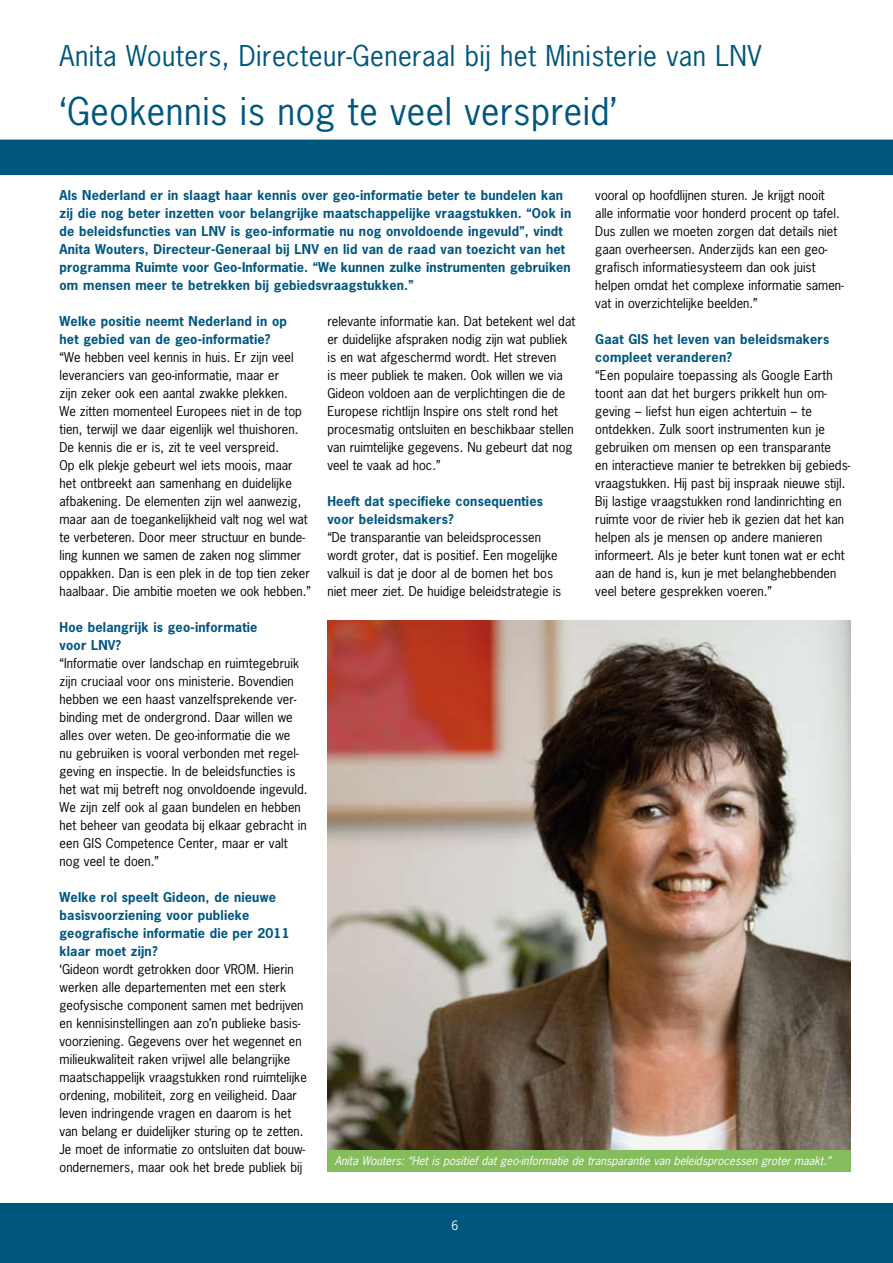
<style>
.page{position:relative;width:893px;height:1263px;background:#fff}
.page>*{position:absolute;margin:0;border:0;box-sizing:border-box;transform-origin:0 0}
.t1{font:36px "News Gothic Std";letter-spacing:.015em;color:#00577e}
.t2{font:27px "News Gothic Std";letter-spacing:.015em;color:#00577e}
.t3{font:12.75px/18px "News Gothic Std";color:#000}
.t4{font:700 12.75px/18px "News Gothic Std";letter-spacing:.015em;color:#00577e}
.t5{font:italic 11.25px "News Gothic Std";color:#fff}
</style>
<div class="page">
<div style="left:0;top:1203px;width:893px;height:60px;background:#00577e"></div>
<img style="left:327px;top:621px;width:523px;height:529px">
<div style="left:327px;top:1150px;width:523px;height:22px;background:#86bd5c"></div>
<div style="left:0;top:140px;width:893px;height:34px;background:#00577e"></div>
<h2 class="t2" style="left:60px;top:39px;width:704px">Anita Wouters, Directeur-Generaal bij het Ministerie van LNV</h2>
<h1 class="t1" style="left:60px;top:88px;width:559px">‘Geokennis is nog te veel verspreid’</h1>
<p class="t3" style="left:595px;top:186px;width:250px">vooral op hoofdlijnen sturen. Je krijgt nooit alle informatie voor honderd procent op tafel.<br>Dus zullen we moeten zorgen dat details niet gaan overheersen. Anderzijds kan een geo&shy;grafisch informatiesysteem dan ook juist helpen omdat het complexe informatie samen&shy;vat in overzichtelijke beelden.”</p>
<p class="t4" style="left:595px;top:330px;width:235px">Gaat GIS het leven van beleidsmakers compleet veranderen?</p>
<p class="t3" style="left:595px;top:366px;width:257px">“Een populaire toepassing als Google Earth toont aan dat het burgers prikkelt hun om&shy;geving – liefst hun eigen achtertuin – te ontdekken. Zulk soort instrumenten kun je gebruiken om mensen op een transparante<br>en interactieve manier te betrekken bij gebieds&shy;vraagstukken. Hij past bij inspraak nieuwe stijl.<br>Bij lastige vraagstukken rond landinrichting en ruimte voor de rivier heb ik gezien dat het kan helpen als je mensen op andere manieren informeert. Als je beter kunt tonen wat er echt aan de hand is, kun je met belanghebbenden veel betere gesprekken voeren.”</p>
<p class="t4" style="left:60px;top:186px;width:513px">Als Nederland er in slaagt haar kennis over geo-informatie beter te bundelen kan zij die nog beter inzetten voor belangrijke maatschappelijke vraagstukken. “Ook in de beleidsfuncties van LNV is geo-informatie nu nog onvoldoende ingevuld”, vindt Anita Wouters, Directeur-Generaal bij LNV en lid van de raad van toezicht van het programma Ruimte voor Geo-Informatie. “We kunnen zulke instrumenten gebruiken om mensen meer te betrekken bij gebiedsvraagstukken.”</p>
<p class="t3" style="left:327px;top:312px;width:249px">relevante informatie kan. Dat betekent wel dat er duidelijke afspraken nodig zijn wat publiek is en wat afgeschermd wordt. Het streven<br>is meer publiek te maken. Ook willen we via Gideon voldoen aan de verplichtingen die de Europese richtlijn Inspire ons stelt rond het procesmatig ontsluiten en beschikbaar stellen van ruimtelijke gegevens. Nu gebeurt dat nog veel te vaak ad hoc.”</p>
<p class="t4" style="left:327px;top:492px;width:217px">Heeft dat specifieke consequenties voor beleidsmakers?</p>
<p class="t3" style="left:327px;top:528px;width:235px">“De transparantie van beleidsprocessen wordt groter, dat is positief. Een mogelijke valkuil is dat je door al de bomen het bos niet meer ziet. De huidige beleidstrategie is</p>
<p class="t4" style="left:60px;top:312px;width:229px">Welke positie neemt Nederland in op het gebied van de geo-informatie?</p>
<p class="t3" style="left:60px;top:348px;width:253px">“We hebben veel kennis in huis. Er zijn veel leveranciers van geo-informatie, maar er<br>zijn zeker ook een aantal zwakke plekken.<br>We zitten momenteel Europees niet in de top tien, terwijl we daar eigenlijk wel thuishoren.<br>De kennis die er is, zit te veel verspreid.<br>Op elk plekje gebeurt wel iets moois, maar het ontbreekt aan samenhang en duidelijke afbakening. De elementen zijn wel aanwezig, maar aan de toegankelijkheid valt nog wel wat te verbeteren. Door meer structuur en bunde&shy;ling kunnen we samen de zaken nog slimmer oppakken. Dan is een plek in de top tien zeker haalbaar. Die ambitie moeten we ook hebben.”</p>
<p class="t4" style="left:60px;top:618px;width:200px">Hoe belangrijk is geo-informatie voor LNV?</p>
<p class="t3" style="left:60px;top:654px;width:250px">“Informatie over landschap en ruimtegebruik zijn cruciaal voor ons ministerie. Bovendien hebben we een haast vanzelfsprekende ver&shy;binding met de ondergrond. Daar willen we alles over weten. De geo-informatie die we<br>nu gebruiken is vooral verbonden met regel&shy;geving en inspectie. In de beleidsfuncties is het wat mij betreft nog onvoldoende ingevuld.<br>We zijn zelf ook al gaan bundelen en hebben het beheer van geodata bij elkaar gebracht in een GIS Competence Center, maar er valt nog veel te doen.”</p>
<p class="t4" style="left:60px;top:888px;width:232px">Welke rol speelt Gideon, de nieuwe basisvoorziening voor publieke geografische informatie die per 2011 klaar moet zijn?</p>
<p class="t3" style="left:60px;top:960px;width:249px">‘Gideon wordt getrokken door VROM. Hierin werken alle departementen met een sterk geofysische component samen met bedrijven en kennisinstellingen aan zo’n publieke basis&shy;voorziening. Gegevens over het wegennet en milieukwaliteit raken vrijwel alle belangrijke maatschappelijk vraagstukken rond ruimtelijke ordening, mobiliteit, zorg en veiligheid. Daar leven indringende vragen en daarom is het van belang er duidelijker sturing op te zetten.<br>Je moet de informatie zo ontsluiten dat bouw&shy;ondernemers, maar ook het brede publiek bij</p>
<p class="t5" style="left:335px;top:1153px;width:501px">Anita Wouters:“Hetispositiefdatgeo-informatie de transparantie van beleidsprocessen grotermaakt.”</p>
</div>
